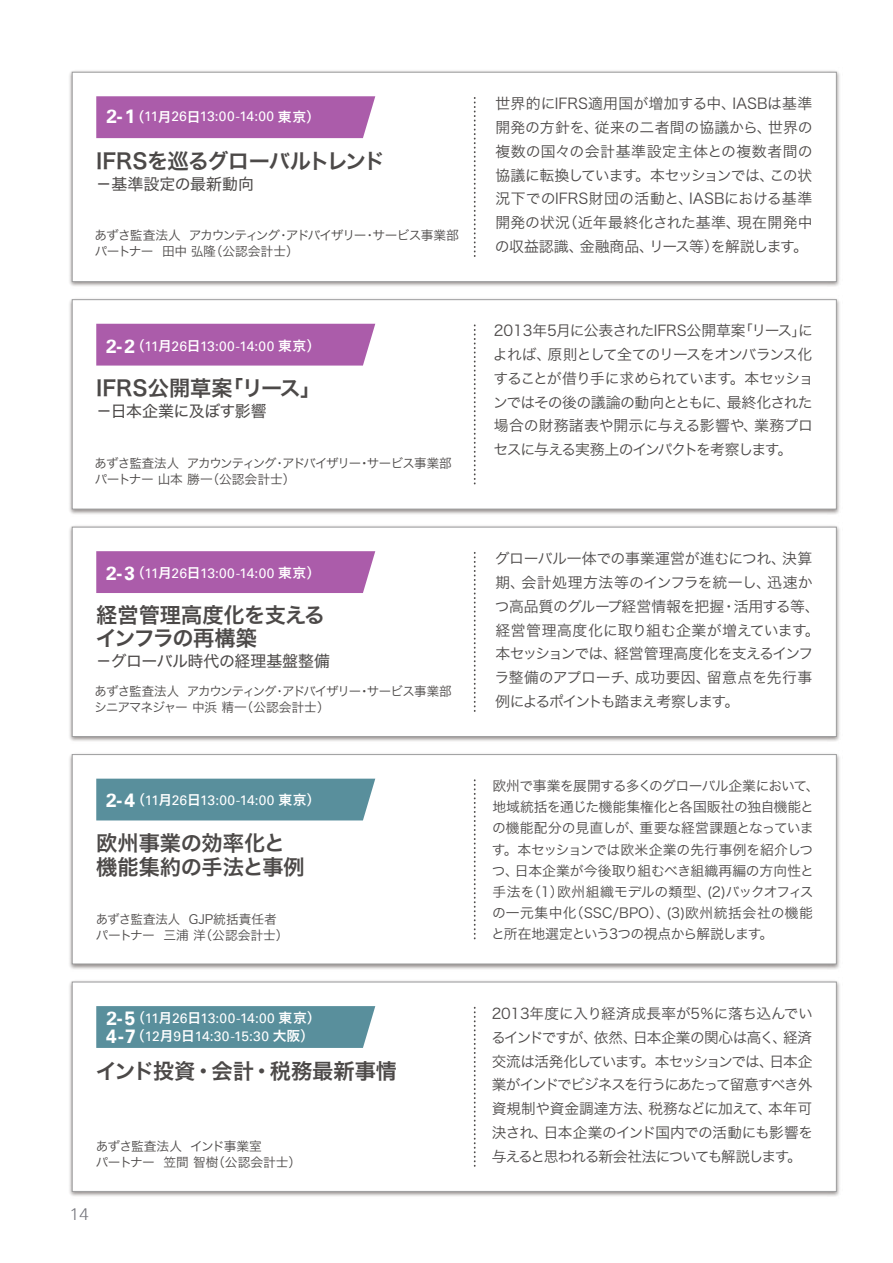
<style>
.page{position:relative;width:893px;height:1263px;background:#fff}
.page>*{position:absolute;margin:0;border:0;box-sizing:border-box;transform-origin:0 0}
.t1{font:21.15px/23.4px "Hira Kaku Pro W6";color:#4c4948}
.t2{font:21.15px/23.4px "Hira Kaku Pro W6";letter-spacing:-.02em;color:#4c4948}
.t3{font:21.15px "Hira Kaku Pro W6";letter-spacing:-.035em;color:#4c4948}
.t4{font:300 16.95px "Univers 45";color:#75757c}
.t5{font:15.9px "Hira Kaku Std W4";letter-spacing:-.01em;color:#4c4948}
.t6{font:15.9px "Hira Kaku Std W4";letter-spacing:-.03em;color:#4c4948}
.t7{font:14.85px/23.7px "Hira Kaku Pro N W3";letter-spacing:-.02em;color:#4c4948;text-align:justify}
.t8{font:14.7px/23.7px "Hira Kaku Pro N W3";letter-spacing:-.05em;color:#4c4948;text-align:justify}
.t9{font:13.8px/21.1px "Hira Kaku Pro N W3";letter-spacing:-.01em;color:#4c4948}
.t10{font:13.8px/18px "Universfor KPMG";letter-spacing:-.025em;color:#fff}
.t11{font:12.75px/15.9px "Hira Kaku Pro W3";letter-spacing:-.06em;color:#4c4948}
.t12{font:12.75px/15.9px "Hira Kaku Pro W3";color:#4c4948}
.t13{font:12.75px/15.9px "Hira Kaku Pro W3";letter-spacing:-.085em;color:#4c4948}
.s1{font-weight:700;font-size:19.05px}
.s2{font-family:"Hiragino UD Sans Std W6"}
.s3{font-family:"Hiragino UD Sans Std W4"}
</style>
<div class="page">
<img style="left:69px;top:70px;width:771px;height:217px">
<div style="left:72px;top:72px;width:765px;height:210px;background:#fff;border:1px solid #9e9e9f"></div>
<img style="left:69px;top:298px;width:771px;height:217px">
<div style="left:72px;top:299px;width:765px;height:210px;background:#fff;border:1px solid #9e9e9f"></div>
<img style="left:69px;top:525px;width:771px;height:217px">
<div style="left:72px;top:527px;width:765px;height:210px;background:#fff;border:1px solid #9e9e9f"></div>
<img style="left:69px;top:753px;width:771px;height:217px">
<div style="left:72px;top:754px;width:765px;height:210px;background:#fff;border:1px solid #9e9e9f"></div>
<img style="left:69px;top:980px;width:771px;height:217px">
<div style="left:72px;top:982px;width:765px;height:210px;background:#fff;border:1px solid #9e9e9f"></div>
<div style="left:96px;top:324px;width:279px;height:42px;background:#ab5caa"></div>
<div style="left:96px;top:96px;width:279px;height:42px;background:#ab5caa"></div>
<div style="left:96px;top:551px;width:279px;height:42px;background:#ab5caa"></div>
<div style="left:96px;top:779px;width:279px;height:41px;background:#598f9c"></div>
<svg style="left:96px;top:1006px;width:279px;height:42px;background:#5d919e"></svg>
<svg style="left:474px;top:98px;width:2px;height:159px"></svg>
<svg style="left:474px;top:325px;width:2px;height:159px"></svg>
<svg style="left:474px;top:553px;width:2px;height:158px"></svg>
<svg style="left:474px;top:780px;width:2px;height:159px"></svg>
<svg style="left:474px;top:1008px;width:2px;height:158px"></svg>
<p class="t10" style="left:106px;top:107px;width:215px"><span class="s1">2-1</span><span class="s2">（</span>11<span class="s2">月</span>26<span class="s2">日</span>13:00-14:00 <span class="s2">東京）</span></p>
<h1 class="t3" style="left:96px;top:142px;width:290px">IFRSを巡るグローバルトレンド</h1>
<p class="t5" style="left:96px;top:172px;width:159px">－基準設定の最新動向</p>
<p class="t11" style="left:95px;top:227px;width:366px">あずさ監査法人 アカウンティング・アドバイザリー・サービス事業部パートナー 田中 弘隆（公認会計士）</p>
<p class="t10" style="left:106px;top:337px;width:216px"><span class="s1">2-2</span><span class="s2">（</span>11<span class="s2">月</span>26<span class="s2">日</span>13:00-14:00 <span class="s2">東京）</span></p>
<h1 class="t1" style="left:96px;top:375px;width:227px">IFRS公開草案「リース」</h1>
<p class="t6" style="left:96px;top:399px;width:172px">－日本企業に及ぼす影響</p>
<p class="t11" style="left:95px;top:454px;width:359px">あずさ監査法人 アカウンティング・アドバイザリー<span class="s3">・</span>サービス事業部パートナー 山本 勝一（公認会計士）</p>
<p class="t10" style="left:106px;top:564px;width:216px"><span class="s1">2-3</span><span class="s2">（</span>11<span class="s2">月</span>26<span class="s2">日</span>13:00-14:00 <span class="s2">東京）</span></p>
<h1 class="t2" style="left:96px;top:602px;width:231px">経営管理高度化を支えるインフラの再構築</h1>
<p class="t5" style="left:96px;top:649px;width:236px">－グローバル時代の経理基盤整備</p>
<p class="t13" style="left:94px;top:682px;width:359px">あずさ監査法人 アカウンティング・アドバイザリー<span class="s3">・</span>サービス事業部シニアマネジャー 中浜 精一（公認会計士）</p>
<p class="t10" style="left:106px;top:791px;width:216px"><span class="s1">2-4</span><span class="s2">（</span>11<span class="s2">月</span>26<span class="s2">日</span>13:00-14:00 <span class="s2">東京）</span></p>
<h1 class="t1" style="left:96px;top:831px;width:210px">欧州事業の効率化と機能集約の手法と事例</h1>
<p class="t12" style="left:96px;top:910px;width:194px">あずさ監査法人 GJP統括責任者パートナー 三浦 洋（公認会計士）</p>
<p class="t10" style="left:106px;top:1009px;width:216px"><span class="s1">2-5</span><span class="s2">（</span>11<span class="s2">月</span>26<span class="s2">日</span>13:00-14:00 <span class="s2">東京）<br></span><span class="s1">4-7</span><span class="s2">（</span>12<span class="s2">月</span>9<span class="s2">日</span>14:30-15:30 <span class="s2">大阪）</span></p>
<h1 class="t1" style="left:96px;top:1058px;width:303px">インド投資・会計・税務最新事情</h1>
<p class="t12" style="left:96px;top:1137px;width:207px">あずさ監査法人 インド事業室<br>パートナー 笠間 智樹（公認会計士）</p>
<p class="t4" style="left:70px;top:1203px;width:20px">14</p>
<p class="t7" style="left:495px;top:91px;width:319px">世界的にIFRS適用国が増加する中、IASBは基準開発の方針を、従来の二者間の協議から、世界の複数の国々の会計基準設定主体との複数者間の協議に転換しています。本セッションでは、この状況下でのIFRS財団の活動と、IASBにおける基準開発の状況（近年最終化された基準、現在開発中の収益認識、金融商品、リース等）を解説します。</p>
<p class="t7" style="left:493px;top:318px;width:322px">2013年5月に公表されたIFRS公開草案「リース」によれば、原則として全てのリースをオンバランス化することが借り手に求められています。本セッションではその後の議論の動向とともに、最終化された場合の財務諸表や開示に与える影響や、業務プロセスに与える実務上のインパクトを考察します。</p>
<p class="t7" style="left:494px;top:546px;width:327px;text-align:left">グローバル一体での事業運営が進むにつれ、決算期、会計処理方法等のインフラを統一し、迅速かつ高品質のグループ経営情報を把握・活用する等、経営管理高度化に取り組む企業が増えています。本セッションでは、経営管理高度化を支えるインフラ整備のアプローチ、成功要因、留意点を先行事例によるポイントも踏まえ考察します。</p>
<p class="t9" style="left:491px;top:774px;width:330px">欧州で事業を展開する多くのグローバル企業において、地域統括を通じた機能集権化と各国販社の独自機能との機能配分の見直しが、重要な経営課題となっています。本セッションでは欧米企業の先行事例を紹介しつつ、日本企業が今後取り組むべき組織再編の方向性と手法を（1）欧州組織モデルの類型、(2)バックオフィスの一元集中化（SSC/BPO）、(3)欧州統括会社の機能と所在地選定という3つの視点から解説します。</p>
<p class="t8" style="left:491px;top:1000px;width:323px">2013年度に入り経済成長率が5％に落ち込んでいるインドですが、依然、日本企業の関心は高く、経済交流は活発化しています。本セッションでは、日本企業がインドでビジネスを行うにあたって留意すべき外資規制や資金調達方法、税務などに加えて、本年可決され、日本企業のインド国内での活動にも影響を与えると思われる新会社法についても解説します。</p>
</div>
